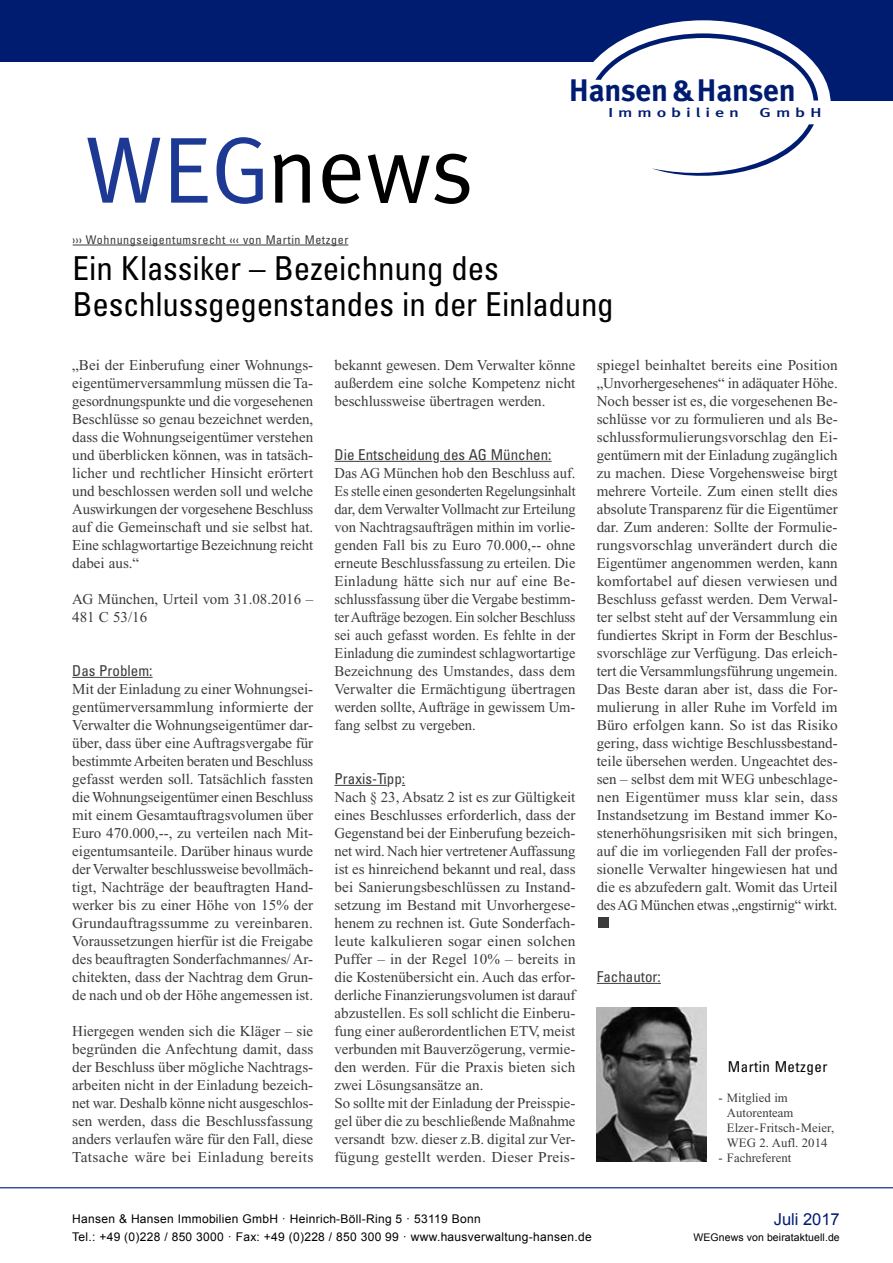
<style>
.page{position:relative;width:893px;height:1263px;background:#fff}
.page>*{position:absolute;margin:0;border:0;box-sizing:border-box;transform-origin:0 0}
.t1{font:94.5px "Meta";color:#000}
.t2{font:condensed 33px/36px "Univers";letter-spacing:-.005em;color:#000}
.t3{font:700 31.2px "Meta Plus";letter-spacing:-.01em;color:#001c71}
.t4{font:16.5px "Arial";color:#001c71}
.t5{font:15px/18px "Times New Roman";color:#3b3b3a;text-align:justify}
.t6{font:condensed 15px "Univers";color:#3b3b3a}
.t7{font:condensed 15px "Univers";letter-spacing:.03em;color:#000}
.t8{font:500 13.05px "Meta Plus";letter-spacing:.265em;color:#001c71;scale:1.4 1}
.t9{font:12.75px/15px "Times New Roman";color:#3b3b3a}
.t10{font:12px/18px "Arial";letter-spacing:.025em;color:#000}
.t11{font:condensed 12px "Univers";letter-spacing:.05em;color:#3b3b3a}
.t12{font:10.5px "Arial";letter-spacing:.01em;color:#000}
.s1{color:#1d3994}
</style>
<div class="page">
<div style="left:0;top:0;width:893px;height:61px;background:#001c71"></div>
<svg style="left:576px;top:20px;width:317px;height:156px"></svg>
<hr style="left:0;top:1187px;width:893px;height:1px;background:#001c71">
<img style="left:597px;top:1007px;width:110px;height:155px">
<hr style="left:597px;top:983px;width:64px;height:1px;background:#3b3b3a">
<hr style="left:72px;top:677px;width:81px;height:1px;background:#3b3b3a">
<hr style="left:334px;top:461px;width:98px;height:1px;background:#3b3b3a">
<hr style="left:440px;top:461px;width:112px;height:1px;background:#3b3b3a">
<hr style="left:334px;top:785px;width:53px;height:1px;background:#3b3b3a">
<hr style="left:73px;top:245px;width:275px;height:1px;background:#3b3b3a">
<div style="left:598px;top:917px;width:11px;height:11px;background:#3b3b3a"></div>
<h3 class="t3" style="left:569px;top:72px;width:228px">Hansen&amp; Hansen</h3>
<h1 class="t1" style="left:85px;top:115px;width:390px"><span class="s1">WEG</span>news</h1>
<p class="t11" style="left:73px;top:232px;width:277px">››› Wohnungseigentumsrecht ‹‹‹ von Martin Metzger</p>
<p class="t8" style="left:608px;top:105px;width:95px">Immobilien</p>
<p class="t8" style="left:760px;top:105px;width:46px">GmbH</p>
<h2 class="t2" style="left:72px;top:250px;width:543px">Ein Klassiker – Bezeichnung des<br>Beschlussgegenstandes in der Einladung</h2>
<p class="t5" style="left:72px;top:356px;width:243px">„Bei der Einberufung einer Wohnungs&shy;eigentümerversammlung müssen die Ta&shy;gesordnungspunkte und die vorgesehenen Beschlüsse so genau bezeichnet werden, dass die Wohnungseigentümer verstehen und überblicken können, was in tatsäch&shy;licher und rechtlicher Hinsicht erörtert und beschlossen werden soll und welche Auswirkungen der vorgesehene Beschluss auf die Gemeinschaft und sie selbst hat.<br>Eine schlagwortartige Bezeichnung reicht dabei aus.“</p>
<p class="t5" style="left:72px;top:590px;width:242px">AG München, Urteil vom 31.08.2016 –<br>481 C 53/16</p>
<p class="t6" style="left:72px;top:661px;width:82px">Das Problem:</p>
<p class="t5" style="left:72px;top:680px;width:243px">Mit der Einladung zu einer Wohnungsei&shy;gentümerversammlung informierte der Verwalter die Wohnungseigentümer dar&shy;über, dass über eine Auftragsvergabe für bestimmte Arbeiten beraten und Beschluss gefasst werden soll. Tatsächlich fassten die Wohnungseigentümer einen Beschluss mit einem Gesamtauftragsvolumen über Euro 470.000,--, zu verteilen nach Mit&shy;eigentumsanteile. Darüber hinaus wurde der Verwalter beschlussweise bevollmäch&shy;tigt, Nachträge der beauftragten Hand&shy;werker bis zu einer Höhe von 15% der Grundauftragssumme zu vereinbaren.<br>Voraussetzungen hierfür ist die Freigabe des beauftragten Sonderfachmannes/ Ar&shy;chitekten, dass der Nachtrag dem Grun&shy;de nach und ob der Höhe angemessen ist.</p>
<p class="t5" style="left:72px;top:1022px;width:243px">Hiergegen wenden sich die Kläger – sie begründen die Anfechtung damit, dass der Beschluss über mögliche Nachtrags&shy;arbeiten nicht in der Einladung bezeich&shy;net war. Deshalb könne nicht ausgeschlos&shy;sen werden, dass die Beschlussfassung anders verlaufen wäre für den Fall, diese Tatsache wäre bei Einladung bereits</p>
<p class="t5" style="left:334px;top:356px;width:242px">bekannt gewesen. Dem Verwalter könne außerdem eine solche Kompetenz nicht beschlussweise übertragen werden.</p>
<p class="t6" style="left:334px;top:445px;width:219px">Die Entscheidung des AG München:</p>
<p class="t5" style="left:334px;top:464px;width:243px">Das AG München hob den Beschluss auf.<br>Es stelle einen gesonderten Regelungsinhalt dar, dem Verwalter Vollmacht zur Erteilung von Nachtragsaufträgen mithin im vorlie&shy;genden Fall bis zu Euro 70.000,-- ohne erneute Beschlussfassung zu erteilen. Die Einladung hätte sich nur auf eine Be&shy;schlussfassung über die Vergabe bestimm&shy;ter Aufträge bezogen. Ein solcher Beschluss sei auch gefasst worden. Es fehlte in der Einladung die zumindest schlagwortartige Bezeichnung des Umstandes, dass dem Verwalter die Ermächtigung übertragen werden sollte, Aufträge in gewissem Um&shy;fang selbst zu vergeben.</p>
<p class="t6" style="left:334px;top:769px;width:72px">Praxis-Tipp:</p>
<p class="t5" style="left:334px;top:788px;width:243px;text-align:left">Nach § 23, Absatz 2 ist es zur Gültigkeit eines Beschlusses erforderlich, dass der Gegenstand bei der Einberufung bezeich&shy;net wird. Nach hier vertretener Auffassung ist es hinreichend bekannt und real, dass bei Sanierungsbeschlüssen zu Instand&shy;setzung im Bestand mit Unvorhergese&shy;henem zu rechnen ist. Gute Sonderfach&shy;leute kalkulieren sogar einen solchen Puffer – in der Regel 10% – bereits in die Kostenübersicht ein. Auch das erfor&shy;derliche Finanzierungsvolumen ist darauf abzustellen. Es soll schlicht die Einberu&shy;fung einer außerordentlichen ETV, meist verbunden mit Bauverzögerung, vermie&shy;den werden. Für die Praxis bieten sich zwei Lösungsansätze an.<br>So sollte mit der Einladung der Preisspie&shy;gel über die zu beschließende Maßnahme versandt bzw. dieser z.B. digital zur Ver&shy;fügung gestellt werden. Dieser Preis-</p>
<p class="t5" style="left:597px;top:356px;width:243px">spiegel beinhaltet bereits eine Position „Unvorhergesehenes“ in adäquater Höhe.<br>Noch besser ist es, die vorgesehenen Be&shy;schlüsse vor zu formulieren und als Be&shy;schlussformulierungsvorschlag den Ei&shy;gentümern mit der Einladung zugänglich zu machen. Diese Vorgehensweise birgt mehrere Vorteile. Zum einen stellt dies absolute Transparenz für die Eigentümer dar. Zum anderen: Sollte der Formulie&shy;rungsvorschlag unverändert durch die Eigentümer angenommen werden, kann komfortabel auf diesen verwiesen und Beschluss gefasst werden. Dem Verwal&shy;ter selbst steht auf der Versammlung ein fundiertes Skript in Form der Beschlus&shy;svorschläge zur Verfügung. Das erleich&shy;tert die Versammlungsführung ungemein.<br>Das Beste daran aber ist, dass die For&shy;mulierung in aller Ruhe im Vorfeld im Büro erfolgen kann. So ist das Risiko gering, dass wichtige Beschlussbestand&shy;teile übersehen werden. Ungeachtet des&shy;sen – selbst dem mit WEG unbeschlage&shy;nen Eigentümer muss klar sein, dass Instandsetzung im Bestand immer Ko&shy;stenerhöhungsrisiken mit sich bringen, auf die im vorliegenden Fall der profes&shy;sionelle Verwalter hingewiesen hat und die es abzufedern galt. Womit das Urteil des AG München etwas „engstirnig“ wirkt.</p>
<p class="t6" style="left:597px;top:967px;width:66px">Fachautor:</p>
<p class="t7" style="left:728px;top:1057px;width:101px">Martin Metzger</p>
<p class="t9" style="left:727px;top:1090px;width:109px;text-indent:-9px">- Mitglied im<br>Autorenteam<br>Elzer-Fritsch-Meier,<br>WEG 2. Aufl. 2014</p>
<p class="t9" style="left:718px;top:1150px;width:74px">- Fachreferent</p>
<p class="t10" style="left:72px;top:1210px;width:521px">Hansen &amp; Hansen Immobilien GmbH · Heinrich-Böll-Ring 5 · 53119 Bonn<br>Tel.: +49 (0)228 / 850 3000 · Fax: +49 (0)228 / 850 300 99 · www.hausverwaltung-hansen.de</p>
<p class="t4" style="left:774px;top:1208px;width:68px">Juli 2017</p>
<p class="t12" style="left:693px;top:1230px;width:148px">WEGnews von beirataktuell.de</p>
</div>
